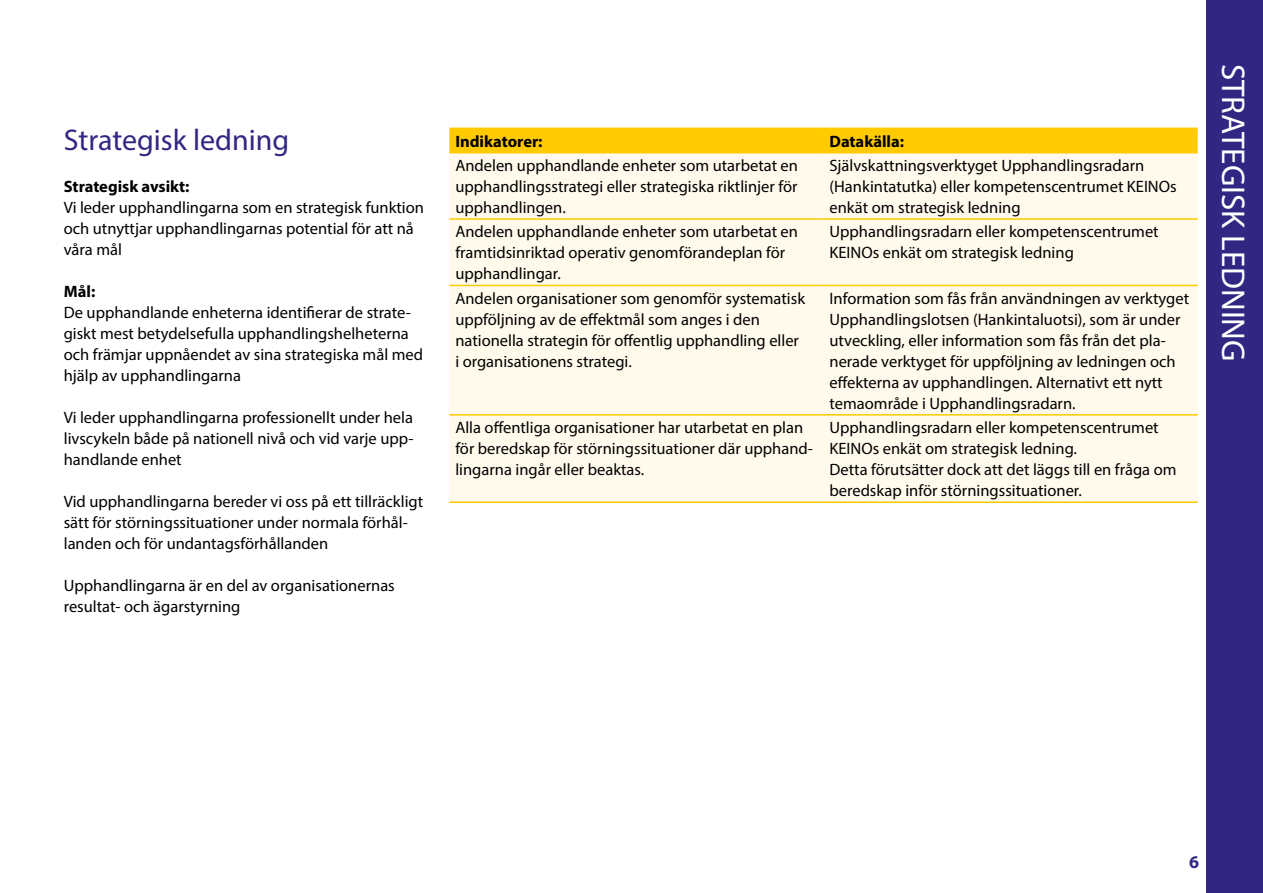
<style>
.page{position:relative;width:1263px;height:893px;background:#fff}
.page>*{position:absolute;margin:0;border:0;box-sizing:border-box;transform-origin:0 0}
.t1{font:33px "Myriad Pro";color:#fff}
.Väliotsikko{font:30px "Myriad Pro";color:#312783}
.t2{font:700 18px "Myriad Pro";color:#312783}
.Leipäteksti{font:16.5px/21px "Myriad Pro";color:#000}
.Leipäteksti-2{font:700 16.5px "Myriad Pro";color:#000}
</style>
<div class="page">
<div style="left:449px;top:129px;width:749px;height:23px;background:#ffca00"></div>
<div style="left:449px;top:153px;width:749px;height:348px;background:#fffaec"></div>
<hr style="left:449px;top:128px;width:374px;height:1px;background:#ffca00">
<hr style="left:823px;top:128px;width:375px;height:1px;background:#ffca00">
<hr style="left:449px;top:152px;width:374px;height:1px;background:#ffca00">
<hr style="left:823px;top:152px;width:375px;height:1px;background:#ffca00">
<hr style="left:449px;top:218px;width:374px;height:2px;background:#ffca00">
<hr style="left:823px;top:218px;width:375px;height:2px;background:#ffca00">
<hr style="left:449px;top:285px;width:374px;height:1px;background:#ffca00">
<hr style="left:823px;top:285px;width:375px;height:1px;background:#ffca00">
<hr style="left:449px;top:414px;width:374px;height:2px;background:#ffca00">
<hr style="left:823px;top:414px;width:375px;height:2px;background:#ffca00">
<hr style="left:449px;top:501px;width:374px;height:2px;background:#ffca00">
<hr style="left:823px;top:501px;width:375px;height:2px;background:#ffca00">
<div style="left:1206px;top:0;width:57px;height:893px;background:#312783"></div>
<h1 class="Väliotsikko" style="left:64px;top:121px;width:227px">Strategisk ledning</h1>
<p class="Leipäteksti-2" style="left:64px;top:176px;width:127px">Strategisk avsikt:</p>
<p class="Leipäteksti" style="left:64px;top:197px;width:362px">Vi leder upphandlingarna som en strategisk funktion och utnyttjar upphandlingarnas potential för att nå våra mål</p>
<p class="Leipäteksti-2" style="left:64px;top:281px;width:33px">Mål:</p>
<p class="Leipäteksti" style="left:64px;top:302px;width:361px">De upphandlande enheterna identifierar de strate&shy;giskt mest betydelsefulla upphandlingshelheterna och främjar uppnåendet av sina strategiska mål med hjälp av upphandlingarna</p>
<p class="Leipäteksti" style="left:64px;top:407px;width:351px;text-align:justify">Vi leder upphandlingarna professionellt under hela livscykeln både på nationell nivå och vid varje upp&shy;handlande enhet</p>
<p class="Leipäteksti" style="left:64px;top:491px;width:361px">Vid upphandlingarna bereder vi oss på ett tillräckligt sätt för störningssituationer under normala förhål&shy;landen och för undantagsförhållanden</p>
<p class="Leipäteksti" style="left:64px;top:575px;width:333px">Upphandlingarna är en del av organisationernas resultat- och ägarstyrning</p>
<p class="Leipäteksti-2" style="left:455px;top:130px;width:89px">Indikatorer:</p>
<p class="Leipäteksti-2" style="left:829px;top:130px;width:76px">Datakälla:</p>
<p class="Leipäteksti" style="left:455px;top:155px;width:344px;text-align:justify">Andelen upphandlande enheter som utarbetat en upphandlingsstrategi eller strategiska riktlinjer för upphandlingen.</p>
<p class="Leipäteksti" style="left:829px;top:155px;width:349px">Självskattningsverktyget Upphandlingsradarn (Hankintatutka) eller kompetenscentrumet KEINOs enkät om strategisk ledning</p>
<p class="Leipäteksti" style="left:455px;top:221px;width:344px">Andelen upphandlande enheter som utarbetat en framtidsinriktad operativ genomförandeplan för upphandlingar.</p>
<p class="Leipäteksti" style="left:829px;top:221px;width:331px">Upphandlingsradarn eller kompetenscentrumet<br>KEINOs enkät om strategisk ledning</p>
<p class="Leipäteksti" style="left:455px;top:288px;width:351px">Andelen organisationer som genomför systematisk uppföljning av de effektmål som anges i den nationella strategin för offentlig upphandling eller i organisationens strategi.</p>
<p class="Leipäteksti" style="left:829px;top:288px;width:361px">Information som fås från användningen av verktyget Upphandlingslotsen (Hankintaluotsi), som är under utveckling, eller information som fås från det pla&shy;nerade verktyget för uppföljning av ledningen och effekterna av upphandlingen. Alternativt ett nytt temaområde i Upphandlingsradarn.</p>
<p class="Leipäteksti" style="left:455px;top:417px;width:359px">Alla offentliga organisationer har utarbetat en plan för beredskap för störningssituationer där upphand&shy;lingarna ingår eller beaktas.</p>
<p class="Leipäteksti" style="left:829px;top:417px;width:331px">Upphandlingsradarn eller kompetenscentrumet<br>KEINOs enkät om strategisk ledning.</p>
<p class="Leipäteksti" style="left:829px;top:459px;width:348px">Detta förutsätter dock att det läggs till en fråga om beredskap inför störningssituationer.</p>
<p class="t1" style="left:1254px;top:64px;width:299px;rotate:90deg">STRATEGISK LEDNING</p>
<p class="t2" style="left:1189px;top:850px;width:11px">6</p>
</div>
